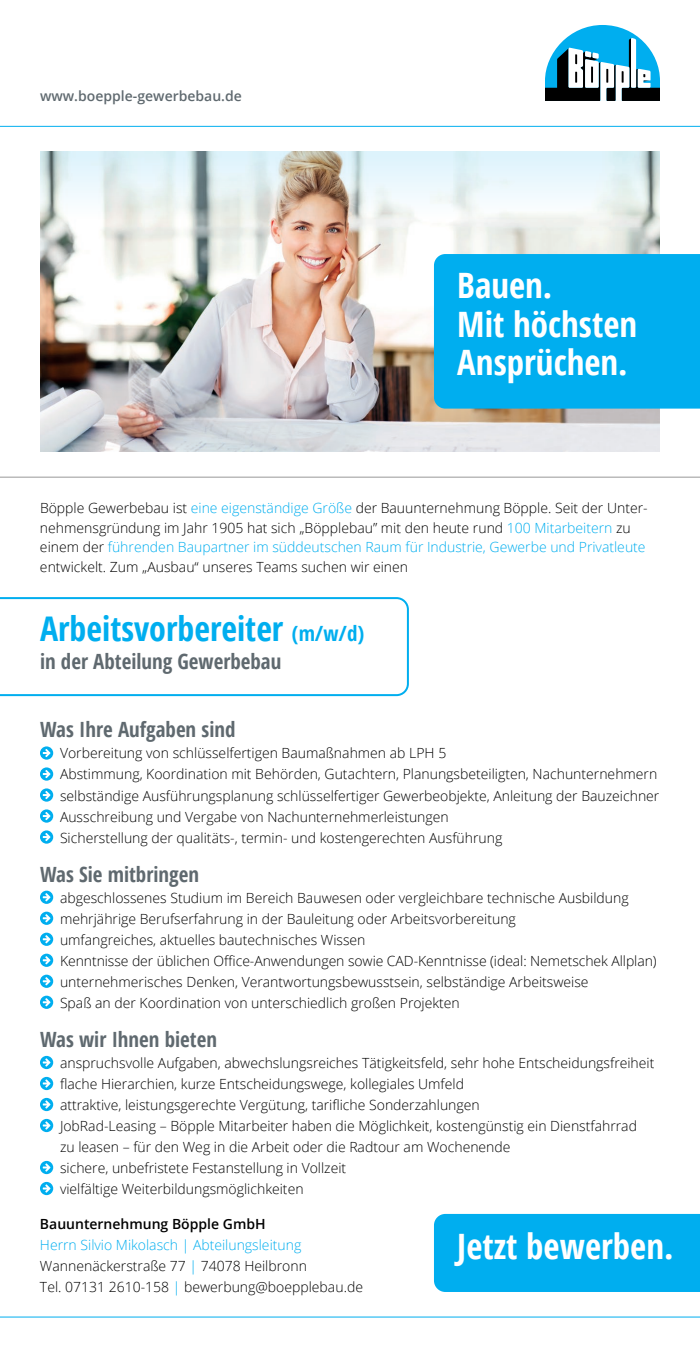
<style>
.page{position:relative;width:700px;height:1355px;background:#fff}
.page>*{position:absolute;margin:0;border:0;box-sizing:border-box;transform-origin:0 0}
.t1{font:700 35px/38.5px "Open Sans Condensed";color:#fff}
.t2{font:700 34px "Open Sans Condensed";color:#00aeef}
.t3{font:700 21px "Open Sans Condensed";color:#5f696f}
.t4{font:300 14px/21px "Open Sans";color:#000}
.t5{font:600 14px "Open Sans";color:#5f696f}
.t6{font:600 14px "Open Sans";color:#000}
.s1{color:#00aeef}
.s2{font-size:21px}
</style>
<div class="page">
<hr style="left:0;top:126px;width:700px;height:1px;background:#00aeef">
<hr style="left:0;top:477px;width:700px;height:1px;background:#999">
<svg style="left:545px;top:25px;width:115px;height:76px"></svg>
<div style="left:434px;top:1214px;width:266px;height:78px;background:#00aeef"></div>
<img style="left:40px;top:219px;width:620px;height:233px">
<div style="left:434px;top:254px;width:266px;height:155px;background:#00aeef"></div>
<svg style="left:40px;top:152px;width:620px;height:67px"></svg>
<svg style="left:0;top:597px;width:409px;height:99px"></svg>
<svg style="left:40px;top:746px;width:13px;height:14px"></svg>
<svg style="left:43px;top:749px;width:7px;height:8px"></svg>
<svg style="left:40px;top:767px;width:13px;height:14px"></svg>
<svg style="left:43px;top:770px;width:7px;height:8px"></svg>
<svg style="left:40px;top:788px;width:13px;height:14px"></svg>
<svg style="left:43px;top:791px;width:7px;height:8px"></svg>
<svg style="left:40px;top:809px;width:13px;height:14px"></svg>
<svg style="left:43px;top:812px;width:7px;height:8px"></svg>
<svg style="left:40px;top:830px;width:13px;height:14px"></svg>
<svg style="left:43px;top:833px;width:7px;height:8px"></svg>
<svg style="left:40px;top:891px;width:13px;height:13px"></svg>
<svg style="left:43px;top:893px;width:7px;height:8px"></svg>
<svg style="left:40px;top:912px;width:13px;height:13px"></svg>
<svg style="left:43px;top:914px;width:7px;height:8px"></svg>
<svg style="left:40px;top:933px;width:13px;height:13px"></svg>
<svg style="left:43px;top:935px;width:7px;height:8px"></svg>
<svg style="left:40px;top:954px;width:13px;height:13px"></svg>
<svg style="left:43px;top:956px;width:7px;height:8px"></svg>
<svg style="left:40px;top:975px;width:13px;height:13px"></svg>
<svg style="left:43px;top:977px;width:7px;height:8px"></svg>
<svg style="left:40px;top:996px;width:13px;height:13px"></svg>
<svg style="left:43px;top:998px;width:7px;height:8px"></svg>
<svg style="left:40px;top:1056px;width:13px;height:13px"></svg>
<svg style="left:43px;top:1058px;width:7px;height:8px"></svg>
<svg style="left:40px;top:1077px;width:13px;height:13px"></svg>
<svg style="left:43px;top:1079px;width:7px;height:8px"></svg>
<svg style="left:40px;top:1098px;width:13px;height:13px"></svg>
<svg style="left:43px;top:1100px;width:7px;height:8px"></svg>
<svg style="left:40px;top:1119px;width:13px;height:13px"></svg>
<svg style="left:43px;top:1121px;width:7px;height:8px"></svg>
<svg style="left:40px;top:1161px;width:13px;height:13px"></svg>
<svg style="left:43px;top:1163px;width:7px;height:8px"></svg>
<svg style="left:40px;top:1182px;width:13px;height:13px"></svg>
<svg style="left:43px;top:1184px;width:7px;height:8px"></svg>
<hr style="left:0;top:1316px;width:700px;height:1px;background:#00aeef">
<p class="t5" style="left:40px;top:86px;width:203px">www.boepple-gewerbebau.de</p>
<h1 class="t1" style="left:457px;top:265px;width:181px">Bauen.<br>Mit höchsten<br>Ansprüchen.</h1>
<p class="t4" style="left:40px;top:498px;width:609px;line-height:19.6px">Böpple Gewerbebau ist <span class="s1">eine eigenständige Größe</span> der Bauunternehmung Böpple. Seit der Unter&shy;nehmensgründung im Jahr 1905 hat sich „Böpplebau” mit den heute rund <span class="s1">100 Mitarbeitern</span> zu einem der <span class="s1">führenden Baupartner im süddeutschen Raum für Industrie, Gewerbe und Privatleute </span>entwickelt. Zum „Ausbau“ unseres Teams suchen wir einen</p>
<h2 class="t2" style="left:40px;top:604px;width:326px">Arbeitsvorbereiter <span class="s2">(m/w/d)</span></h2>
<h3 class="t3" style="left:40px;top:646px;width:243px">in der Abteilung Gewerbebau</h3>
<h3 class="t3" style="left:40px;top:715px;width:197px">Was Ihre Aufgaben sind</h3>
<p class="t4" style="left:60px;top:742px;width:601px">Vorbereitung von schlüsselfertigen Baumaßnahmen ab LPH 5<br>Abstimmung, Koordination mit Behörden, Gutachtern, Planungsbeteiligten, Nachunternehmern selbständige Ausführungsplanung schlüsselfertiger Gewerbeobjekte, Anleitung der Bauzeichner Ausschreibung und Vergabe von Nachunternehmerleistungen<br>Sicherstellung der qualitäts-, termin- und kostengerechten Ausführung</p>
<h3 class="t3" style="left:40px;top:859px;width:161px">Was Sie mitbringen</h3>
<p class="t4" style="left:60px;top:887px;width:598px">abgeschlossenes Studium im Bereich Bauwesen oder vergleichbare technische Ausbildung mehrjährige Berufserfahrung in der Bauleitung oder Arbeitsvorbereitung<br>umfangreiches, aktuelles bautechnisches Wissen<br>Kenntnisse der üblichen Office-Anwendungen sowie CAD-Kenntnisse (ideal: Nemetschek Allplan) unternehmerisches Denken, Verantwortungsbewusstsein, selbständige Arbeitsweise<br>Spaß an der Koordination von unterschiedlich großen Projekten</p>
<h3 class="t3" style="left:40px;top:1024px;width:179px">Was wir Ihnen bieten</h3>
<p class="t4" style="left:60px;top:1052px;width:596px">anspruchsvolle Aufgaben, abwechslungsreiches Tätigkeitsfeld, sehr hohe Entscheidungsfreiheit flache Hierarchien, kurze Entscheidungswege, kollegiales Umfeld<br>attraktive, leistungsgerechte Vergütung, tarifliche Sonderzahlungen<br>JobRad-Leasing – Böpple Mitarbeiter haben die Möglichkeit, kostengünstig ein Dienstfahrrad zu leasen – für den Weg in die Arbeit oder die Radtour am Wochenende<br>sichere, unbefristete Festanstellung in Vollzeit<br>vielfältige Weiterbildungsmöglichkeiten</p>
<p class="t6" style="left:40px;top:1214px;width:227px">Bauunternehmung Böpple GmbH</p>
<p class="t4" style="left:40px;top:1234px;width:325px"><span class="s1">Herrn Silvio Mikolasch | Abteilungsleitung<br></span>Wannenäckerstraße 77 <span class="s1">|</span> 74078 Heilbronn<br>Tel. 07131 2610-158 <span class="s1">|</span> bewerbung@boepplebau.de</p>
<h1 class="t1" style="left:457px;top:1226px;width:218px">Jetzt bewerben.</h1>
</div>
